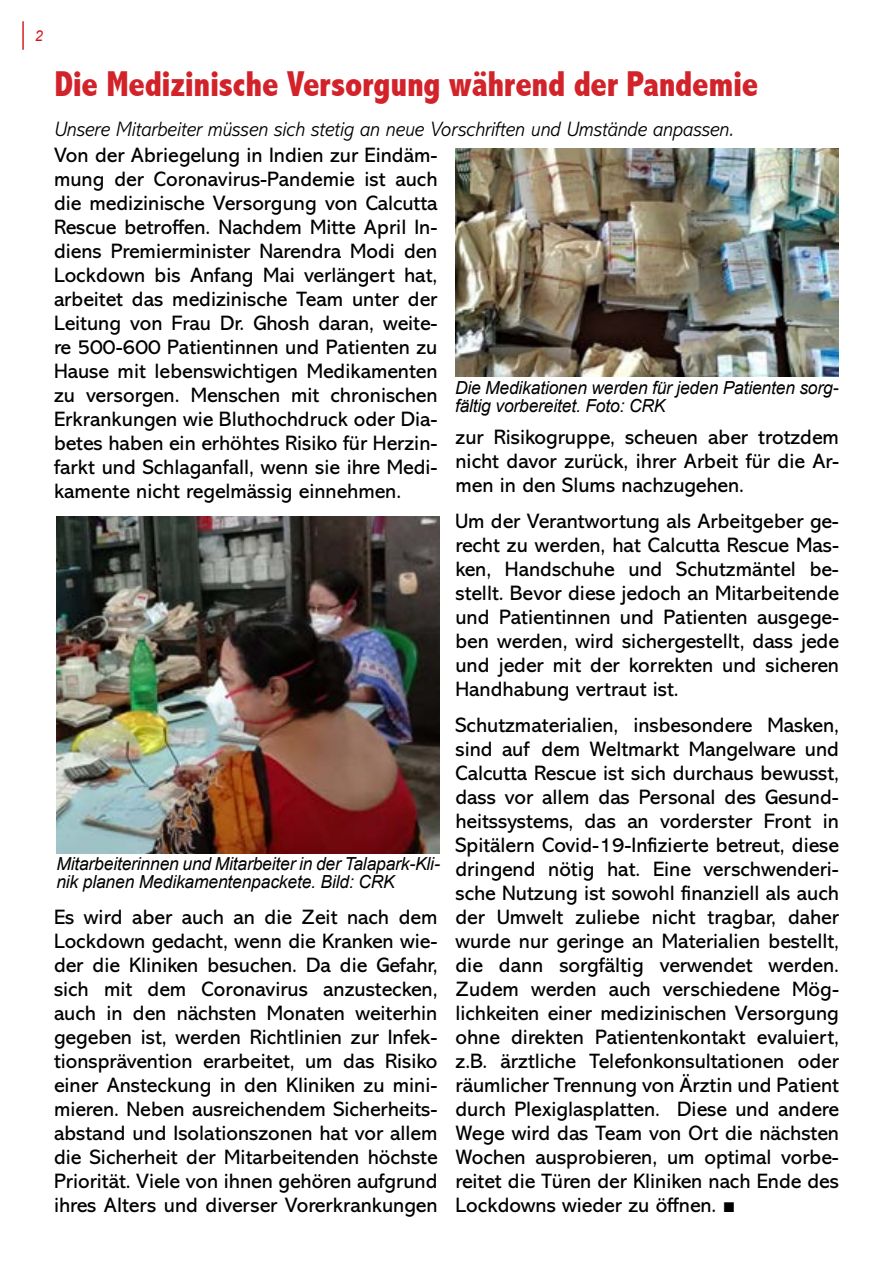
<style>
.page{position:relative;width:893px;height:1263px;background:#fff}
.page>*{position:absolute;margin:0;border:0;box-sizing:border-box;transform-origin:0 0}
.t1{font:800 condensed 36px "Abadi";letter-spacing:-.01em;color:#d2232a}
.t2{font:21px/24px "Abadi MT Std";color:#000;text-align:justify}
.t3{font:italic 300 21px "Abadi MT Std";letter-spacing:-.01em;color:#000}
.t4{font:italic 18px/18px "Arial";letter-spacing:-.01em;color:#000}
.t5{font:italic 15px "Arial";color:#d01417}
.s1{font-family:"Arial";font-weight:900}
</style>
<div class="page">
<hr style="left:22px;top:21px;width:2px;height:29px;background:#d21f1f">
<img style="left:56px;top:516px;width:384px;height:337px">
<img style="left:455px;top:149px;width:384px;height:228px">
<p class="t5" style="left:35px;top:26px;width:10px">2</p>
<h1 class="t1" style="left:54px;top:63px;width:705px">Die Medizinische Versorgung während der Pandemie</h1>
<p class="t3" style="left:54px;top:117px;width:681px">Unsere Mitarbeiter müssen sich stetig an neue Vorschriften und Umstände anpassen.</p>
<p class="t2" style="left:54px;top:143px;width:385px">Von der Abriegelung in Indien zur Eindäm&shy;mung der Coronavirus-Pandemie ist auch die medizinische Versorgung von Calcutta Rescue betroffen. Nachdem Mitte April In&shy;diens Premierminister Narendra Modi den Lockdown bis Anfang Mai verlängert hat, arbeitet das medizinische Team unter der Leitung von Frau Dr. Ghosh daran, weite&shy;re 500-600 Patientinnen und Patienten zu Hause mit lebenswichtigen Medikamenten zu versorgen. Menschen mit chronischen Erkrankungen wie Bluthochdruck oder Dia&shy;betes haben ein erhöhtes Risiko für Herzin&shy;farkt und Schlaganfall, wenn sie ihre Medi&shy;kamente nicht regelmässig einnehmen.</p>
<p class="t4" style="left:455px;top:379px;width:385px">Die Medikationen werden für jeden Patienten sorg&shy;fältig vorbereitet. Foto: CRK</p>
<p class="t2" style="left:455px;top:425px;width:385px">zur Risikogruppe, scheuen aber trotzdem nicht davor zurück, ihrer Arbeit für die Ar&shy;men in den Slums nachzugehen.</p>
<p class="t2" style="left:455px;top:509px;width:385px">Um der Verantwortung als Arbeitgeber ge&shy;recht zu werden, hat Calcutta Rescue Mas&shy;ken, Handschuhe und Schutzmäntel be&shy;stellt. Bevor diese jedoch an Mitarbeitende und Patientinnen und Patienten ausgege&shy;ben werden, wird sichergestellt, dass jede und jeder mit der korrekten und sicheren Handhabung vertraut ist.</p>
<p class="t2" style="left:455px;top:713px;width:385px">Schutzmaterialien, insbesondere Masken, sind auf dem Weltmarkt Mangelware und Calcutta Rescue ist sich durchaus bewusst, dass vor allem das Personal des Gesund&shy;heitssystems, das an vorderster Front in Spitälern Covid-19-Infizierte betreut, diese dringend nötig hat. Eine verschwenderi&shy;sche Nutzung ist sowohl finanziell als auch der Umwelt zuliebe nicht tragbar, daher wurde nur geringe an Materialien bestellt, die dann sorgfältig verwendet werden.<br>Zudem werden auch verschiedene Mög&shy;lichkeiten einer medizinischen Versorgung ohne direkten Patientenkontakt evaluiert, z.B. ärztliche Telefonkonsultationen oder räumlicher Trennung von Ärztin und Patient durch Plexiglasplatten. Diese und andere Wege wird das Team von Ort die nächsten Wochen ausprobieren, um optimal vorbe&shy;reitet die Türen der Kliniken nach Ende des Lockdowns wieder zu öffnen. <span class="s1">■</span></p>
<p class="t4" style="left:56px;top:855px;width:385px">Mitarbeiterinnen und Mitarbeiter in der Talapark-Kli&shy;nik planen Medikamentenpackete. Bild: CRK</p>
<p class="t2" style="left:54px;top:905px;width:385px">Es wird aber auch an die Zeit nach dem Lockdown gedacht, wenn die Kranken wie&shy;der die Kliniken besuchen. Da die Gefahr, sich mit dem Coronavirus anzustecken, auch in den nächsten Monaten weiterhin gegeben ist, werden Richtlinien zur Infek&shy;tionsprävention erarbeitet, um das Risiko einer Ansteckung in den Kliniken zu mini&shy;mieren. Neben ausreichendem Sicherheits&shy;abstand und Isolationszonen hat vor allem die Sicherheit der Mitarbeitenden höchste Priorität. Viele von ihnen gehören aufgrund ihres Alters und diverser Vorerkrankungen</p>
</div>
